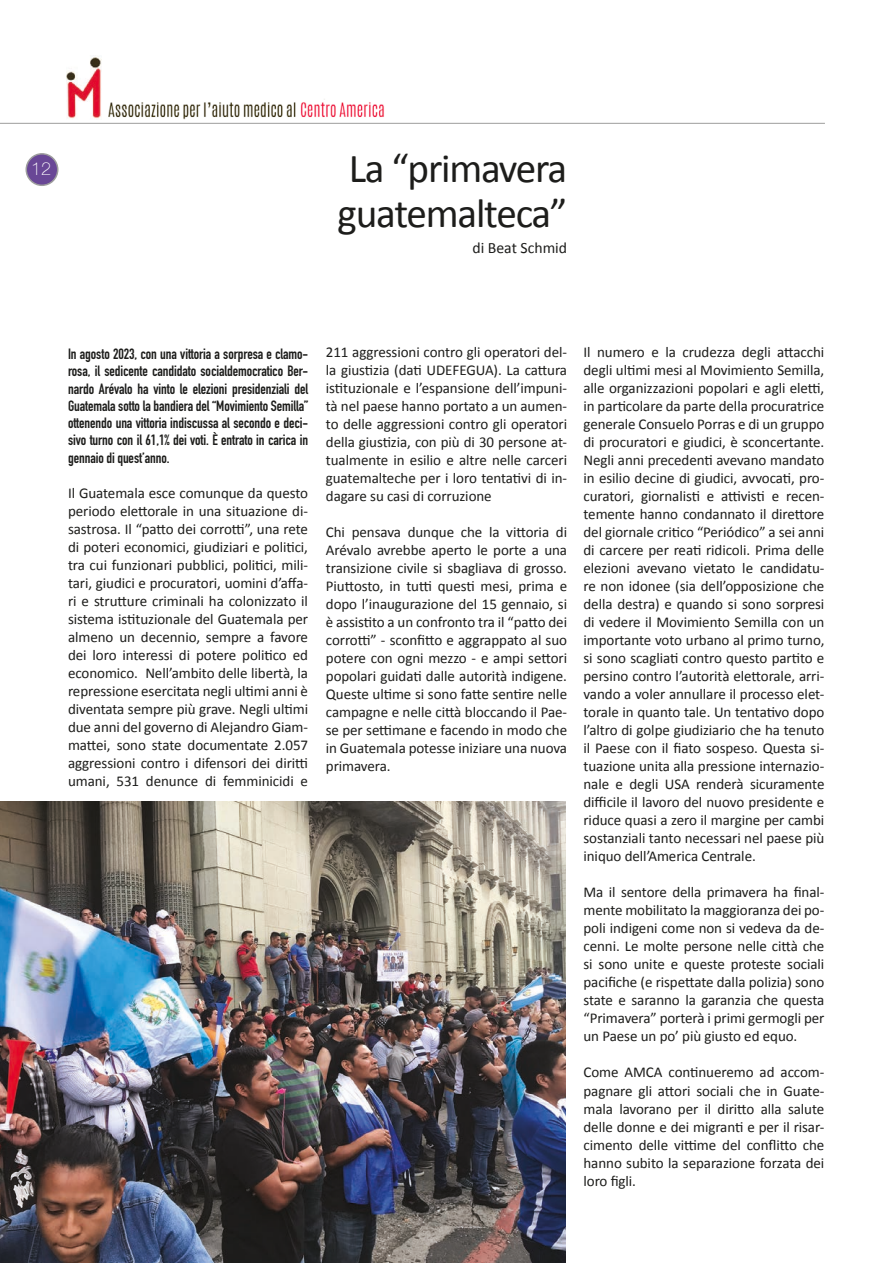
<style>
.page{position:relative;width:893px;height:1263px;background:#fff}
.page>*{position:absolute;margin:0;border:0;box-sizing:border-box;transform-origin:0 0}
.t1{font:41.25px/45px "Calibri";letter-spacing:-.03em;color:#1d1d1b}
.t2{font:100 18px "Helvetica Neue";color:#fff}
.t3{font:15.75px "Calibri";color:#1d1d1b}
.t4{font:15px/18px "Calibri";letter-spacing:-.005em;color:#1d1d1b;text-align:justify}
.t5{font:700 14.7px/17.2px "DIN Condensed";letter-spacing:-.005em;color:#1d1d1b;text-align:justify}
</style>
<div class="page">
<img style="left:103px;top:99px;width:289px;height:24px">
<img style="left:67px;top:57px;width:34px;height:62px">
<hr style="left:0;top:123px;width:825px;height:1px;background:#9d9d9c">
<div style="left:26px;top:154px;width:32px;height:31px;background:#694796;border-radius:50%"></div>
<div style="left:26px;top:153px;width:32px;height:33px;border:2px solid #9d9d9d;border-radius:50%"></div>
<img style="left:0;top:801px;width:566px;height:462px">
<p class="t2" style="left:31px;top:155px;width:22px">12</p>
<h1 class="t1" style="left:338px;top:146px;width:231px">La “primavera guatemalteca”</h1>
<p class="t3" style="left:472px;top:238px;width:96px">di Beat Schmid</p>
<p class="t5" style="left:68px;top:345px;width:242px">In agosto 2023, con una vittoria a sorpresa e clamo&shy;rosa, il sedicente candidato socialdemocratico Ber&shy;nardo Arévalo ha vinto le elezioni presidenziali del Guatemala sotto la bandiera del “Movimiento Semilla” ottenendo una vittoria indiscussa al secondo e deci&shy;sivo turno con il 61,1% dei voti. È entrato in carica in gennaio di quest’anno.</p>
<p class="t4" style="left:68px;top:484px;width:242px">Il Guatemala esce comunque da questo periodo elettorale in una situazione di&shy;sastrosa. Il “patto dei corrotti”, una rete di poteri economici, giudiziari e politici, tra cui funzionari pubblici, politici, mili&shy;tari, giudici e procuratori, uomini d’affa&shy;ri e strutture criminali ha colonizzato il sistema istituzionale del Guatemala per almeno un decennio, sempre a favore dei loro interessi di potere politico ed economico. Nell’ambito delle libertà, la repressione esercitata negli ultimi anni è diventata sempre più grave. Negli ultimi due anni del governo di Alejandro Giam&shy;mattei, sono state documentate 2.057 aggressioni contro i difensori dei diritti umani, 531 denunce di femminicidi e</p>
<p class="t4" style="left:326px;top:343px;width:243px">211 aggressioni contro gli operatori del&shy;la giustizia (dati UDEFEGUA). La cattura istituzionale e l’espansione dell’impuni&shy;tà nel paese hanno portato a un aumen&shy;to delle aggressioni contro gli operatori della giustizia, con più di 30 persone at&shy;tualmente in esilio e altre nelle carceri guatemalteche per i loro tentativi di in&shy;dagare su casi di corruzione</p>
<p class="t4" style="left:326px;top:523px;width:243px">Chi pensava dunque che la vittoria di Arévalo avrebbe aperto le porte a una transizione civile si sbagliava di grosso.<br>Piuttosto, in tutti questi mesi, prima e dopo l’inaugurazione del 15 gennaio, si è assistito a un confronto tra il “patto dei corrotti” - sconfitto e aggrappato al suo potere con ogni mezzo - e ampi settori popolari guidati dalle autorità indigene.<br>Queste ultime si sono fatte sentire nelle campagne e nelle città bloccando il Pae&shy;se per settimane e facendo in modo che in Guatemala potesse iniziare una nuova primavera.</p>
<p class="t4" style="left:583px;top:343px;width:242px">Il numero e la crudezza degli attacchi degli ultimi mesi al Movimiento Semilla, alle organizzazioni popolari e agli eletti, in particolare da parte della procuratrice generale Consuelo Porras e di un gruppo di procuratori e giudici, è sconcertante.<br>Negli anni precedenti avevano mandato in esilio decine di giudici, avvocati, pro&shy;curatori, giornalisti e attivisti e recen&shy;temente hanno condannato il direttore del giornale critico “Periódico” a sei anni di carcere per reati ridicoli. Prima delle elezioni avevano vietato le candidatu&shy;re non idonee (sia dell’opposizione che della destra) e quando si sono sorpresi di vedere il Movimiento Semilla con un importante voto urbano al primo turno, si sono scagliati contro questo partito e persino contro l’autorità elettorale, arri&shy;vando a voler annullare il processo elet&shy;torale in quanto tale. Un tentativo dopo l’altro di golpe giudiziario che ha tenuto il Paese con il fiato sospeso. Questa si&shy;tuazione unita alla pressione internazio&shy;nale e degli USA renderà sicuramente difficile il lavoro del nuovo presidente e riduce quasi a zero il margine per cambi sostanziali tanto necessari nel paese più iniquo dell’America Centrale.</p>
<p class="t4" style="left:583px;top:883px;width:242px">Ma il sentore della primavera ha final&shy;mente mobilitato la maggioranza dei po&shy;poli indigeni come non si vedeva da de&shy;cenni. Le molte persone nelle città che si sono unite e queste proteste sociali pacifiche (e rispettate dalla polizia) sono state e saranno la garanzia che questa “Primavera” porterà i primi germogli per un Paese un po’ più giusto ed equo.</p>
<p class="t4" style="left:583px;top:1063px;width:242px">Come AMCA continueremo ad accom&shy;pagnare gli attori sociali che in Guate&shy;mala lavorano per il diritto alla salute delle donne e dei migranti e per il risar&shy;cimento delle vittime del conflitto che hanno subito la separazione forzata dei loro figli.</p>
</div>
